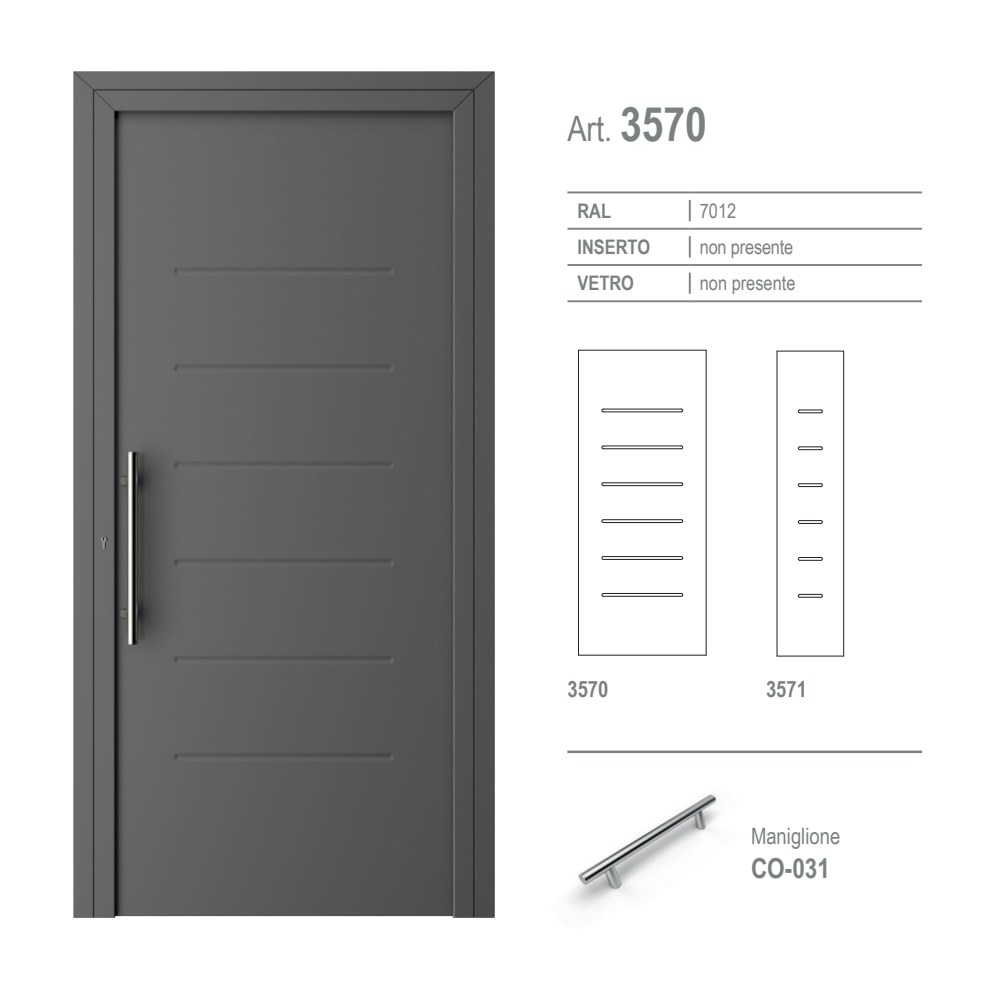
<style>
.page{position:relative;width:993px;height:993px;background:#fff}
.page>*{position:absolute;margin:0;border:0;box-sizing:border-box;transform-origin:0 0}
.t1{font:35px "Arial Narrow";color:#7b8080}
.t2{font:700 27.5px "Arial Narrow";color:#7b8080}
.t3{font:22.5px "Arial Narrow";color:#7b8080}
.t4{font:700 22.5px "Arial Narrow";color:#7b8080}
.t5{font:20px "Arial Narrow";color:#7b8080}
.t6{font:700 20px "Arial Narrow";color:#7b8080}
.s1{font-weight:700;font-size:47.5px}
</style>
<div class="page">
<img style="left:73px;top:71px;width:422px;height:847px">
<hr style="left:688px;top:200px;width:2px;height:21px;background:#7b8080">
<hr style="left:567px;top:228px;width:122px;height:1px;background:#7b8080">
<hr style="left:689px;top:228px;width:232px;height:1px;background:#7b8080">
<hr style="left:688px;top:236px;width:2px;height:21px;background:#7b8080">
<hr style="left:567px;top:264px;width:122px;height:2px;background:#7b8080">
<hr style="left:689px;top:264px;width:232px;height:2px;background:#7b8080">
<hr style="left:688px;top:272px;width:2px;height:22px;background:#7b8080">
<hr style="left:567px;top:300px;width:122px;height:2px;background:#7b8080">
<hr style="left:689px;top:300px;width:232px;height:2px;background:#7b8080">
<hr style="left:567px;top:191px;width:122px;height:2px;background:#7b8080">
<hr style="left:689px;top:191px;width:232px;height:2px;background:#7b8080">
<img style="left:568px;top:794px;width:151px;height:116px">
<hr style="left:567px;top:750px;width:354px;height:2px;background:#7b8080">
<hr style="left:578px;top:654px;width:128px;height:1px;background:#231f20">
<hr style="left:578px;top:350px;width:1px;height:305px;background:#231f20">
<hr style="left:705px;top:350px;width:1px;height:305px;background:#231f20">
<hr style="left:578px;top:349px;width:128px;height:1px;background:#231f20">
<hr style="left:603px;top:408px;width:78px;height:1px;background:#231f20">
<hr style="left:603px;top:411px;width:78px;height:1px;background:#231f20">
<hr style="left:603px;top:445px;width:78px;height:1px;background:#231f20">
<hr style="left:603px;top:448px;width:78px;height:1px;background:#231f20">
<hr style="left:603px;top:482px;width:78px;height:1px;background:#231f20">
<hr style="left:603px;top:485px;width:78px;height:1px;background:#231f20">
<hr style="left:603px;top:519px;width:78px;height:1px;background:#231f20">
<hr style="left:603px;top:522px;width:78px;height:1px;background:#231f20">
<hr style="left:603px;top:556px;width:78px;height:1px;background:#231f20">
<hr style="left:603px;top:559px;width:78px;height:1px;background:#231f20">
<hr style="left:603px;top:593px;width:78px;height:1px;background:#231f20">
<hr style="left:603px;top:595px;width:78px;height:1px;background:#231f20">
<hr style="left:776px;top:655px;width:67px;height:1px;background:#231f20">
<hr style="left:776px;top:351px;width:1px;height:305px;background:#231f20">
<hr style="left:776px;top:350px;width:67px;height:1px;background:#231f20">
<hr style="left:843px;top:351px;width:1px;height:305px;background:#231f20">
<svg style="left:797px;top:409px;width:25px;height:4px"></svg>
<svg style="left:797px;top:446px;width:25px;height:4px"></svg>
<svg style="left:797px;top:483px;width:25px;height:4px"></svg>
<svg style="left:797px;top:520px;width:25px;height:4px"></svg>
<svg style="left:797px;top:557px;width:25px;height:3px"></svg>
<svg style="left:797px;top:593px;width:25px;height:4px"></svg>
<h1 class="t1" style="left:567px;top:103px;width:141px">Art. <span class="s1">3570</span></h1>
<p class="t6" style="left:577px;top:196px;width:35px">RAL</p>
<p class="t5" style="left:699px;top:196px;width:38px">7012</p>
<p class="t6" style="left:577px;top:232px;width:74px">INSERTO</p>
<p class="t5" style="left:699px;top:232px;width:95px">non presente</p>
<p class="t6" style="left:577px;top:268px;width:58px">VETRO</p>
<p class="t5" style="left:699px;top:268px;width:97px">non presente</p>
<p class="t4" style="left:567px;top:672px;width:43px">3570</p>
<p class="t4" style="left:765px;top:672px;width:43px">3571</p>
<p class="t3" style="left:750px;top:819px;width:91px">Maniglione</p>
<h2 class="t2" style="left:750px;top:846px;width:80px">CO-031</h2>
</div>
